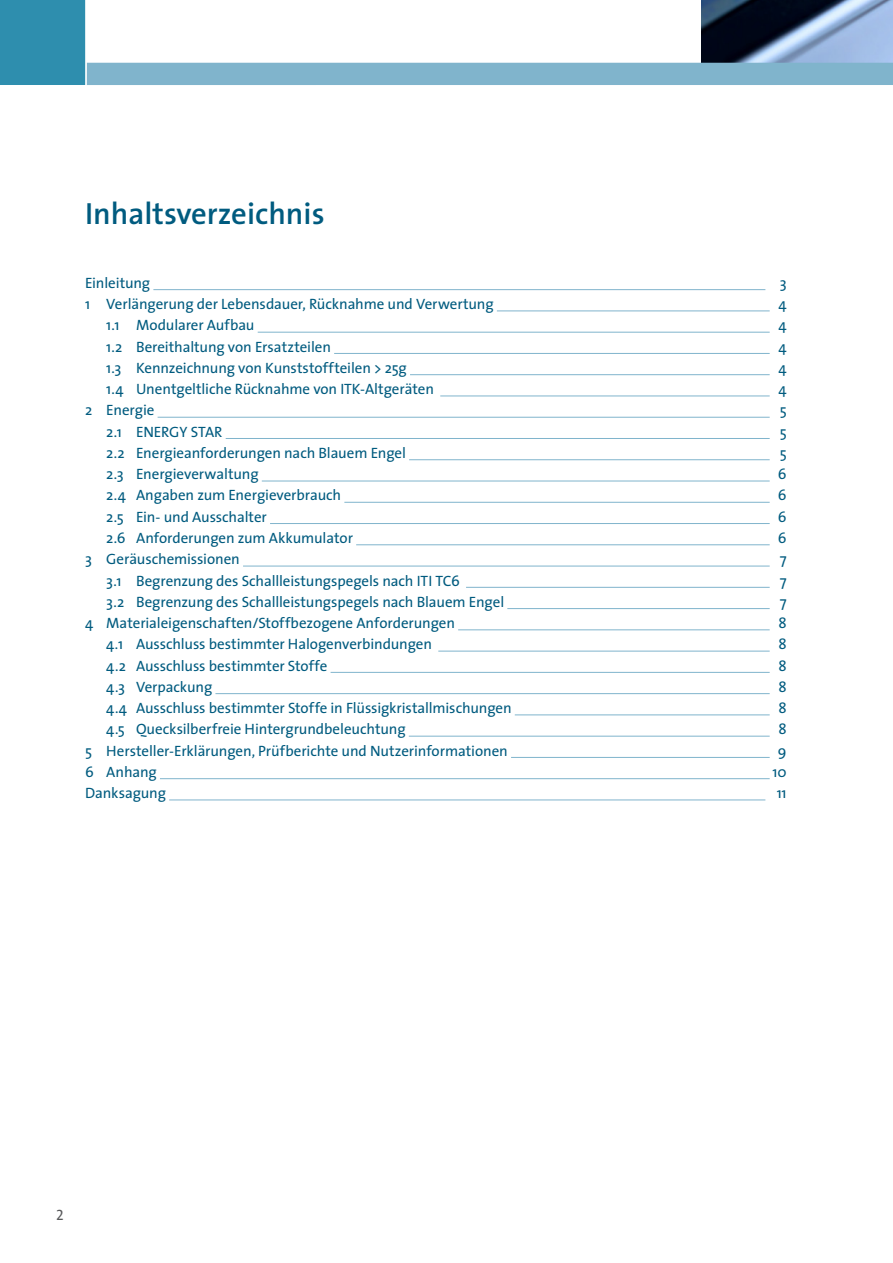
<style>
.page{position:relative;width:893px;height:1263px;background:#fff}
.page>*{position:absolute;margin:0;border:0;box-sizing:border-box;transform-origin:0 0}
.t1{font:600 30.75px "The Sans";color:#005b7f}
.t2{font:15px "The Sans";letter-spacing:-.01em;color:#005b7f}
.t3{font:15px "The Sans Caps";color:#58595b}
</style>
<div class="page">
<img style="left:702px;top:0;width:191px;height:63px">
<div style="left:86px;top:63px;width:807px;height:22px;background:#80b4cc"></div>
<div style="left:0;top:0;width:87px;height:85px;background:#2e8eae"></div>
<hr style="left:153px;top:289px;width:612px;height:1px;background:#80b4cc">
<hr style="left:497px;top:310px;width:273px;height:1px;background:#80b4cc">
<hr style="left:258px;top:332px;width:512px;height:1px;background:#80b4cc">
<hr style="left:334px;top:353px;width:436px;height:1px;background:#80b4cc">
<hr style="left:410px;top:374px;width:360px;height:1px;background:#80b4cc">
<hr style="left:440px;top:396px;width:330px;height:1px;background:#80b4cc">
<hr style="left:158px;top:417px;width:612px;height:1px;background:#80b4cc">
<hr style="left:226px;top:438px;width:544px;height:1px;background:#80b4cc">
<hr style="left:409px;top:459px;width:361px;height:1px;background:#80b4cc">
<hr style="left:262px;top:481px;width:508px;height:1px;background:#80b4cc">
<hr style="left:344px;top:502px;width:426px;height:1px;background:#80b4cc">
<hr style="left:270px;top:523px;width:500px;height:1px;background:#80b4cc">
<hr style="left:356px;top:544px;width:414px;height:1px;background:#80b4cc">
<hr style="left:243px;top:566px;width:527px;height:1px;background:#80b4cc">
<hr style="left:466px;top:587px;width:304px;height:1px;background:#80b4cc">
<hr style="left:507px;top:608px;width:263px;height:1px;background:#80b4cc">
<hr style="left:458px;top:629px;width:312px;height:1px;background:#80b4cc">
<hr style="left:438px;top:651px;width:332px;height:1px;background:#80b4cc">
<hr style="left:331px;top:672px;width:439px;height:1px;background:#80b4cc">
<hr style="left:215px;top:693px;width:555px;height:1px;background:#80b4cc">
<hr style="left:515px;top:714px;width:255px;height:1px;background:#80b4cc">
<hr style="left:409px;top:736px;width:361px;height:1px;background:#80b4cc">
<hr style="left:511px;top:757px;width:259px;height:1px;background:#80b4cc">
<hr style="left:160px;top:778px;width:610px;height:1px;background:#80b4cc">
<hr style="left:169px;top:799px;width:596px;height:1px;background:#80b4cc">
<h1 class="t1" style="left:85px;top:194px;width:241px">Inhaltsverzeichnis</h1>
<p class="t2" style="left:85px;top:273px;width:67px">Einleitung</p>
<p class="t2" style="left:780px;top:273px;width:8px">3</p>
<p class="t2" style="left:85px;top:294px;width:410px">1 Verlängerung der Lebensdauer, Rücknahme und Verwertung</p>
<p class="t2" style="left:778px;top:294px;width:10px">4</p>
<p class="t2" style="left:106px;top:316px;width:150px">1.1 Modularer Aufbau</p>
<p class="t2" style="left:778px;top:316px;width:10px">4</p>
<p class="t2" style="left:106px;top:337px;width:226px">1.2 Bereithaltung von Ersatzteilen</p>
<p class="t2" style="left:778px;top:337px;width:10px">4</p>
<p class="t2" style="left:106px;top:358px;width:302px">1.3 Kennzeichnung von Kunststoffteilen &gt; 25g</p>
<p class="t2" style="left:778px;top:358px;width:10px">4</p>
<p class="t2" style="left:106px;top:379px;width:329px">1.4 Unentgeltliche Rücknahme von ITK-Altgeräten</p>
<p class="t2" style="left:778px;top:379px;width:10px">4</p>
<p class="t2" style="left:85px;top:401px;width:71px">2 Energie</p>
<p class="t2" style="left:780px;top:401px;width:9px">5</p>
<p class="t2" style="left:106px;top:422px;width:118px">2.1 ENERGY STAR</p>
<p class="t2" style="left:780px;top:422px;width:9px">5</p>
<p class="t2" style="left:106px;top:443px;width:301px">2.2 Energieanforderungen nach Blauem Engel</p>
<p class="t2" style="left:780px;top:443px;width:9px">5</p>
<p class="t2" style="left:106px;top:464px;width:154px">2.3 Energieverwaltung</p>
<p class="t2" style="left:778px;top:464px;width:10px">6</p>
<p class="t2" style="left:106px;top:486px;width:236px">2.4 Angaben zum Energieverbrauch</p>
<p class="t2" style="left:778px;top:486px;width:10px">6</p>
<p class="t2" style="left:106px;top:507px;width:162px">2.5 Ein- und Ausschalter</p>
<p class="t2" style="left:778px;top:507px;width:10px">6</p>
<p class="t2" style="left:106px;top:528px;width:248px">2.6 Anforderungen zum Akkumulator</p>
<p class="t2" style="left:778px;top:528px;width:10px">6</p>
<p class="t2" style="left:85px;top:549px;width:156px">3 Geräuschemissionen</p>
<p class="t2" style="left:780px;top:549px;width:8px">7</p>
<p class="t2" style="left:106px;top:571px;width:355px">3.1 Begrenzung des Schallleistungspegels nach ITI TC6</p>
<p class="t2" style="left:780px;top:571px;width:8px">7</p>
<p class="t2" style="left:106px;top:592px;width:399px">3.2 Begrenzung des Schallleistungspegels nach Blauem Engel</p>
<p class="t2" style="left:780px;top:592px;width:8px">7</p>
<p class="t2" style="left:85px;top:613px;width:371px">4 Materialeigenschaften/Stoffbezogene Anforderungen</p>
<p class="t2" style="left:778px;top:613px;width:10px">8</p>
<p class="t2" style="left:106px;top:634px;width:327px">4.1 Ausschluss bestimmter Halogenverbindungen</p>
<p class="t2" style="left:778px;top:634px;width:10px">8</p>
<p class="t2" style="left:106px;top:656px;width:223px">4.2 Ausschluss bestimmter Stoffe</p>
<p class="t2" style="left:778px;top:656px;width:10px">8</p>
<p class="t2" style="left:106px;top:677px;width:108px">4.3 Verpackung</p>
<p class="t2" style="left:778px;top:677px;width:10px">8</p>
<p class="t2" style="left:106px;top:698px;width:407px">4.4 Ausschluss bestimmter Stoffe in Flüssigkristallmischungen</p>
<p class="t2" style="left:778px;top:698px;width:10px">8</p>
<p class="t2" style="left:106px;top:720px;width:301px">4.5 Quecksilberfreie Hintergrundbeleuchtung</p>
<p class="t2" style="left:778px;top:720px;width:10px">8</p>
<p class="t2" style="left:85px;top:741px;width:424px">5 Hersteller-Erklärungen, Prüfberichte und Nutzerinformationen</p>
<p class="t2" style="left:778px;top:741px;width:10px">9</p>
<p class="t2" style="left:85px;top:762px;width:73px">6 Anhang</p>
<p class="t2" style="left:772px;top:762px;width:16px">10</p>
<p class="t2" style="left:85px;top:783px;width:83px">Danksagung</p>
<p class="t2" style="left:777px;top:783px;width:12px">11</p>
<p class="t3" style="left:56px;top:1205px;width:9px">2</p>
</div>
